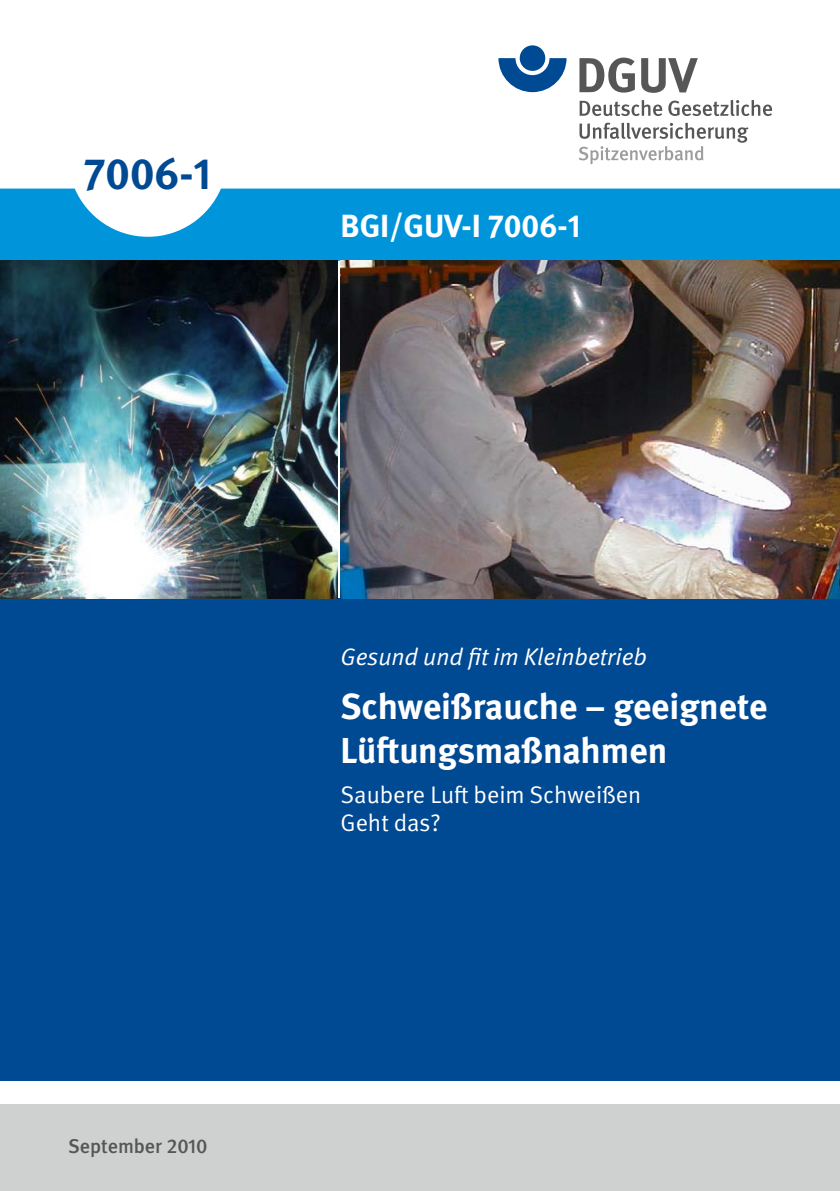
<style>
.page{position:relative;width:840px;height:1191px;background:#fff}
.page>*{position:absolute;margin:0;border:0;box-sizing:border-box;transform-origin:0 0}
.t1{font:700 44px "DGUV Meta";color:#004993}
.t2{font:700 36px/44px "DGUV Meta";color:#fff}
.t3{font:700 32px "DGUV Meta";color:#fff}
.t4{font:24px/28px "DGUV Meta";color:#fff}
.t5{font:italic 24px "DGUV Meta";color:#fff}
.t6{font:500 20px "DGUV Meta";color:#565656}
</style>
<div class="page">
<div style="left:0;top:598px;width:839px;height:482px;background:#004993"></div>
<div style="left:0;top:1104px;width:839px;height:87px;background:#cfd0d0"></div>
<svg style="left:0;top:189px;width:839px;height:72px;background:#169cdb"></svg>
<svg style="left:498px;top:58px;width:68px;height:34px"></svg>
<div style="left:519px;top:45px;width:26px;height:26px;background:#004993;border-radius:50%"></div>
<svg style="left:579px;top:58px;width:55px;height:35px"></svg>
<svg style="left:641px;top:58px;width:56px;height:35px"></svg>
<svg style="left:579px;top:100px;width:82px;height:16px"></svg>
<svg style="left:668px;top:100px;width:103px;height:16px"></svg>
<svg style="left:579px;top:123px;width:169px;height:41px"></svg>
<img style="left:340px;top:261px;width:499px;height:337px">
<img style="left:0;top:261px;width:337px;height:337px">
<p class="t1" style="left:84px;top:147px;width:129px">7006-1</p>
<p class="t3" style="left:340px;top:207px;width:242px">BGI/GUV-I 7006-1</p>
<p class="t6" style="left:68px;top:1134px;width:141px">September 2010</p>
<p class="t5" style="left:340px;top:642px;width:308px">Gesund und fit im Kleinbetrieb</p>
<p class="t2" style="left:340px;top:685px;width:428px">Schweißrauche – geeignete<br>Lüftungsmaßnahmen</p>
<p class="t4" style="left:340px;top:781px;width:302px">Saubere Luft beim Schweißen<br>Geht das?</p>
</div>
